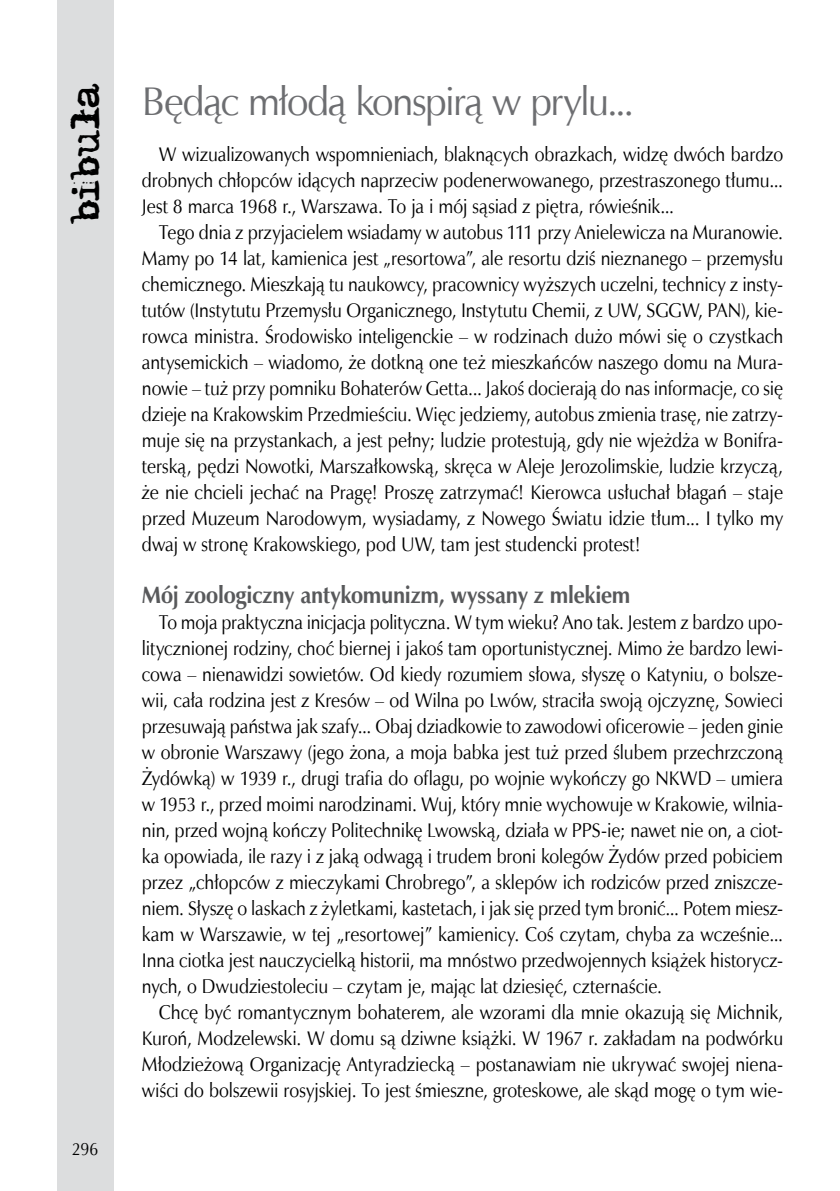
<style>
.page{position:relative;width:840px;height:1191px;background:#fff}
.page>*{position:absolute;margin:0;border:0;box-sizing:border-box;transform-origin:0 0}
.t1{font:40px "Zapf Humnst EU";letter-spacing:-.035em;color:#6d6e71}
.t2{font:36px "Maszyna";letter-spacing:-.02em;color:#000}
.t3{font:700 24px "Zapf Humnst EU";letter-spacing:-.01em;color:#58595b;scale:.9 1}
.t4{font:20px/26px "Zapf Humnst EU";color:#000;text-align:justify;scale:.9 1}
.t5{font:20px/26px "Zapf Humnst EU";color:#000;text-align:justify;scale:.89 1}
.t6{font:20px/26px "Zapf Humnst EU";color:#000;text-align:justify;scale:.91 1}
.t7{font:18px "Zapf Humnst EU";color:#000;scale:.9 1}
</style>
<div class="page">
<div style="left:57px;top:0;width:56px;height:1191px;background:#dcddde"></div>
<h2 class="t2" style="left:65px;top:224px;width:143px;rotate:-90deg">bibuła</h2>
<h1 class="t1" style="left:142px;top:77px;width:493px">Będąc młodą konspirą w prylu...</h1>
<p class="t4" style="left:142px;top:141px;width:713px;text-indent:17px">W wizualizowanych wspomnieniach, blaknących obrazkach, widzę dwóch bardzo drobnych chłopców idących naprzeciw podenerwowanego, przestraszonego tłumu...<br>Jest 8 marca 1968 r., Warszawa. To ja i mój sąsiad z piętra, rówieśnik...</p>
<p class="t4" style="left:142px;top:219px;width:713px;text-indent:17px">Tego dnia z przyjacielem wsiadamy w autobus 111 przy Anielewicza na Muranowie.<br>Mamy po 14 lat, kamienica jest „resortowa”, ale resortu dziś nieznanego – przemysłu chemicznego. Mieszkają tu naukowcy, pracownicy wyższych uczelni, technicy z insty&shy;tutów (Instytutu Przemysłu Organicznego, Instytutu Chemii, z UW, SGGW, PAN), kie&shy;rowca ministra. Środowisko inteligenckie – w rodzinach dużo mówi się o czystkach antysemickich – wiadomo, że dotkną one też mieszkańców naszego domu na Mura&shy;nowie – tuż przy pomniku Bohaterów Getta... Jakoś docierają do nas informacje, co się dzieje na Krakowskim Przedmieściu. Więc jedziemy, autobus zmienia trasę, nie zatrzy&shy;muje się na przystankach, a jest pełny; ludzie protestują, gdy nie wjeżdża w Bonifra&shy;terską, pędzi Nowotki, Marszałkowską, skręca w Aleje Jerozolimskie, ludzie krzyczą, że nie chcieli jechać na Pragę! Proszę zatrzymać! Kierowca usłuchał błagań – staje przed Muzeum Narodowym, wysiadamy, z Nowego Światu idzie tłum... I tylko my dwaj w stronę Krakowskiego, pod UW, tam jest studencki protest!</p>
<p class="t3" style="left:142px;top:580px;width:544px">Mój zoologiczny antykomunizm, wyssany z mlekiem</p>
<p class="t5" style="left:142px;top:609px;width:721px;text-indent:17px">To moja praktyczna inicjacja polityczna. W tym wieku? Ano tak. Jestem z bardzo upo&shy;litycznionej rodziny, choć biernej i jakoś tam oportunistycznej. Mimo że bardzo lewi&shy;cowa – nienawidzi sowietów. Od kiedy rozumiem słowa, słyszę o Katyniu, o bolsze&shy;wii, cała rodzina jest z Kresów – od Wilna po Lwów, straciła swoją ojczyznę, Sowieci przesuwają państwa jak szafy... Obaj dziadkowie to zawodowi oficerowie – jeden ginie w obronie Warszawy (jego żona, a moja babka jest tuż przed ślubem przechrzczoną Żydówką) w 1939 r., drugi trafia do oflagu, po wojnie wykończy go NKWD – umiera w 1953 r., przed moimi narodzinami. Wuj, który mnie wychowuje w Krakowie, wilnia&shy;nin, przed wojną kończy Politechnikę Lwowską, działa w PPS-ie; nawet nie on, a ciot&shy;ka opowiada, ile razy i z jaką odwagą i trudem broni kolegów Żydów przed pobiciem przez „chłopców z mieczykami Chrobrego”, a sklepów ich rodziców przed zniszcze&shy;niem. Słyszę o laskach z żyletkami, kastetach, i jak się przed tym bronić... Potem miesz&shy;kam w Warszawie, w tej „resortowej” kamienicy. Coś czytam, chyba za wcześnie...<br>Inna ciotka jest nauczycielką historii, ma mnóstwo przedwojennych książek historycz&shy;nych, o Dwudziestoleciu – czytam je, mając lat dziesięć, czternaście.</p>
<p class="t6" style="left:142px;top:999px;width:706px;text-indent:17px">Chcę być romantycznym bohaterem, ale wzorami dla mnie okazują się Michnik, Kuroń, Modzelewski. W domu są dziwne książki. W 1967 r. zakładam na podwórku Młodzieżową Organizację Antyradziecką – postanawiam nie ukrywać swojej niena&shy;wiści do bolszewii rosyjskiej. To jest śmieszne, groteskowe, ale skąd mogę o tym wie-</p>
<p class="t7" style="left:72px;top:1137px;width:31px">296</p>
</div>
